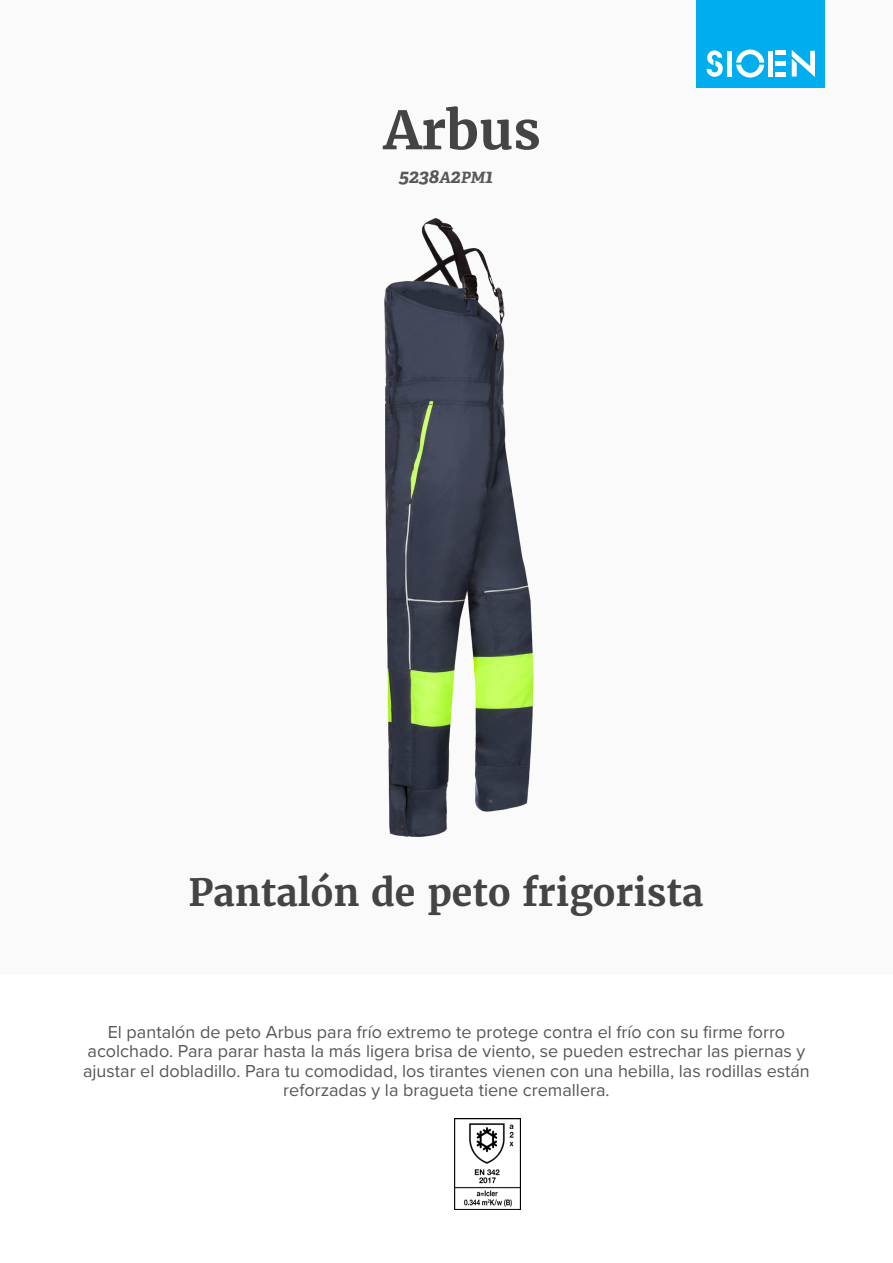
<style>
.page{position:relative;width:893px;height:1263px;background:#fff}
.page>*{position:absolute;margin:0;border:0;box-sizing:border-box;transform-origin:0 0}
.product_name{font:700 52.5px "Merriweather";color:#444}
.product_h2{font:700 37.5px "Merriweather";color:#444}
.product_ref{font:italic 700 19.5px "Adelle";color:#57585a}
.product_description{font:18px/19.5px "Proxima Nova";color:#57585a;text-align:center}
.s1{font-size:15.6px}
</style>
<div class="page">
<div style="left:0;top:0;width:893px;height:974px;background:#fafafa"></div>
<div style="left:697px;top:0;width:128px;height:88px;background:#00aeef"></div>
<svg style="left:707px;top:50px;width:16px;height:27px"></svg>
<svg style="left:736px;top:50px;width:28px;height:28px"></svg>
<div style="left:727px;top:51px;width:5px;height:26px;background:#fff"></div>
<div style="left:768px;top:51px;width:5px;height:26px;background:#fff"></div>
<div style="left:775px;top:72px;width:11px;height:5px;background:#fff"></div>
<div style="left:775px;top:61px;width:11px;height:5px;background:#fff"></div>
<hr style="left:775px;top:51px;width:11px;height:4px;background:#fff">
<svg style="left:792px;top:50px;width:23px;height:27px"></svg>
<img style="left:454px;top:1118px;width:67px;height:92px">
<img style="left:384px;top:218px;width:150px;height:619px">
<p class="product_name" style="left:384px;top:97px;width:158px">Arbus</p>
<p class="product_ref" style="left:399px;top:164px;width:96px">5238<span class="s1">A</span>2<span class="s1">PM</span>1</p>
<p class="product_h2" style="left:188px;top:868px;width:516px">Pantalón de peto frigorista</p>
<p class="product_description" style="left:83px;top:1021px;width:728px">El pantalón de peto Arbus para frío extremo te protege contra el frío con su firme forro acolchado. Para parar hasta la más ligera brisa de viento, se pueden estrechar las piernas y ajustar el dobladillo. Para tu comodidad, los tirantes vienen con una hebilla, las rodillas están reforzadas y la bragueta tiene cremallera.</p>
</div>
